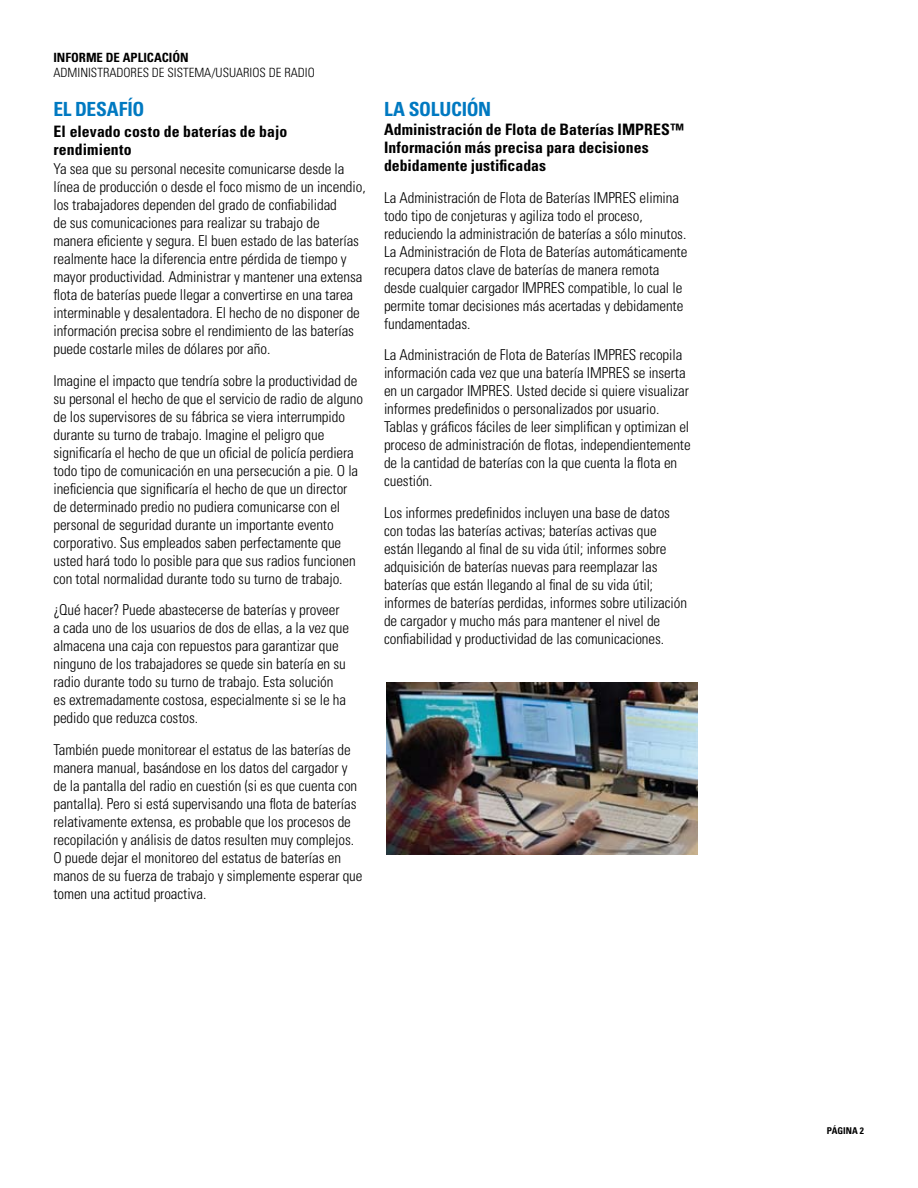
<style>
.page{position:relative;width:918px;height:1188px;background:#fff}
.page>*{position:absolute;margin:0;border:0;box-sizing:border-box;transform-origin:0 0}
.t1{font:700 condensed 19.5px "Univers LT Std";letter-spacing:-.015em;color:#0079c1}
.t2{font:700 condensed 15.75px/18px "Univers LT Std";letter-spacing:.005em;color:#000}
.t3{font:300 condensed 15px/18px "Univers LT Std";letter-spacing:-.005em;color:#000}
.t4{font:300 condensed 12.75px "Univers LT Std";color:#000}
.t5{font:700 condensed 12.75px "Univers LT Std";color:#000}
.t6{font:700 condensed 9.3px "Univers LT Std";color:#000}
</style>
<div class="page">
<img style="left:387px;top:683px;width:311px;height:171px">
<p class="t5" style="left:53px;top:50px;width:137px">INFORME DE APLICACIÓN</p>
<p class="t4" style="left:53px;top:65px;width:263px">ADMINISTRADORES DE SISTEMA/USUARIOS DE RADIO</p>
<h1 class="t1" style="left:53px;top:97px;width:93px">EL DESAFÍO</h1>
<p class="t2" style="left:53px;top:123px;width:235px">El elevado costo de baterías de bajo rendimiento</p>
<p class="t3" style="left:53px;top:160px;width:314px">Ya sea que su personal necesite comunicarse desde la línea de producción o desde el foco mismo de un incendio, los trabajadores dependen del grado de confiabilidad<br>de sus comunicaciones para realizar su trabajo de<br>manera eficiente y segura. El buen estado de las baterías realmente hace la diferencia entre pérdida de tiempo y mayor productividad. Administrar y mantener una extensa flota de baterías puede llegar a convertirse en una tarea interminable y desalentadora. El hecho de no disponer de información precisa sobre el rendimiento de las baterías puede costarle miles de dólares por año.</p>
<p class="t3" style="left:53px;top:372px;width:311px">Imagine el impacto que tendría sobre la productividad de su personal el hecho de que el servicio de radio de alguno de los supervisores de su fábrica se viera interrumpido durante su turno de trabajo. Imagine el peligro que significaría el hecho de que un oficial de policía perdiera todo tipo de comunicación en una persecución a pie. O la ineficiencia que significaría el hecho de que un director de determinado predio no pudiera comunicarse con el personal de seguridad durante un importante evento corporativo. Sus empleados saben perfectamente que usted hará todo lo posible para que sus radios funcionen con total normalidad durante todo su turno de trabajo.</p>
<p class="t3" style="left:53px;top:601px;width:297px">¿Qué hacer? Puede abastecerse de baterías y proveer a cada uno de los usuarios de dos de ellas, a la vez que almacena una caja con repuestos para garantizar que ninguno de los trabajadores se quede sin batería en su radio durante todo su turno de trabajo. Esta solución es extremadamente costosa, especialmente si se le ha pedido que reduzca costos.</p>
<p class="t3" style="left:53px;top:741px;width:311px">También puede monitorear el estatus de las baterías de manera manual, basándose en los datos del cargador y de la pantalla del radio en cuestión (si es que cuenta con pantalla). Pero si está supervisando una flota de baterías relativamente extensa, es probable que los procesos de recopilación y análisis de datos resulten muy complejos.<br>O puede dejar el monitoreo del estatus de baterías en manos de su fuerza de trabajo y simplemente esperar que tomen una actitud proactiva.</p>
<h1 class="t1" style="left:384px;top:97px;width:109px">LA SOLUCIÓN</h1>
<p class="t2" style="left:384px;top:121px;width:301px">Administración de Flota de Baterías IMPRES™<br>Información más precisa para decisiones debidamente justificadas</p>
<p class="t3" style="left:384px;top:189px;width:305px">La Administración de Flota de Baterías IMPRES elimina todo tipo de conjeturas y agiliza todo el proceso, reduciendo la administración de baterías a sólo minutos.<br>La Administración de Flota de Baterías automáticamente recupera datos clave de baterías de manera remota desde cualquier cargador IMPRES compatible, lo cual le permite tomar decisiones más acertadas y debidamente fundamentadas.</p>
<p class="t3" style="left:384px;top:346px;width:308px">La Administración de Flota de Baterías IMPRES recopila información cada vez que una batería IMPRES se inserta en un cargador IMPRES. Usted decide si quiere visualizar informes predefinidos o personalizados por usuario.<br>Tablas y gráficos fáciles de leer simplifican y optimizan el proceso de administración de flotas, independientemente de la cantidad de baterías con la que cuenta la flota en cuestión.</p>
<p class="t3" style="left:384px;top:504px;width:305px">Los informes predefinidos incluyen una base de datos con todas las baterías activas; baterías activas que están llegando al final de su vida útil; informes sobre adquisición de baterías nuevas para reemplazar las baterías que están llegando al final de su vida útil; informes de baterías perdidas, informes sobre utilización de cargador y mucho más para mantener el nivel de confiabilidad y productividad de las comunicaciones.</p>
<p class="t6" style="left:827px;top:1125px;width:39px">PÁGINA 2</p>
</div>
